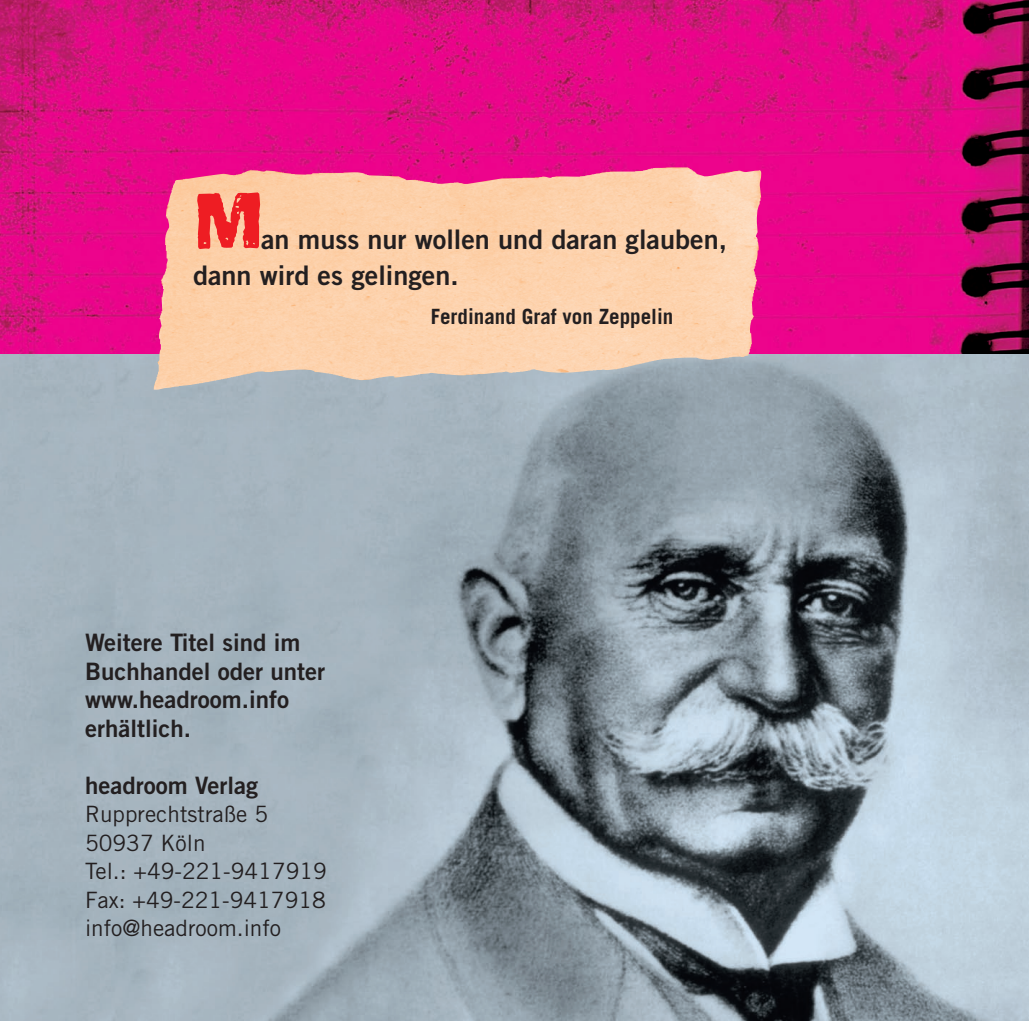
<style>
.page{position:relative;width:1029px;height:1021px;background:#fff}
.page>*{position:absolute;margin:0;border:0;box-sizing:border-box;transform-origin:0 0}
.t1{font:84px "Frankie";color:#ee1d23}
.t2{font:27px/36px "Trade Gothic LT Std Bd 2";color:#231f20}
.t3{font:24px/28.5px "Trade Gothic LT Std Bd 2";color:#231f20}
.t4{font:22.5px/28.5px "Trade Gothic LT Std";color:#231f20}
.t5{font:700 21px "Trade Gothic LT Std";color:#231f20}
</style>
<div class="page">
<img style="left:0;top:0;width:1029px;height:355px">
<img style="left:0;top:355px;width:1029px;height:665px">
<img style="left:154px;top:167px;width:513px;height:223px">
<h1 class="t1" style="left:193px;top:171px;width:74px">M</h1>
<p class="t2" style="left:193px;top:221px;width:535px;text-indent:68px">an muss nur wollen und daran glauben, dann wird es gelingen.</p>
<p class="t5" style="left:431px;top:303px;width:244px">Ferdinand Graf von Zeppelin</p>
<p class="t3" style="left:85px;top:628px;width:242px">Weitere Titel sind im<br>Buchhandel oder unter www.headroom.info erhältlich.</p>
<p class="t3" style="left:85px;top:770px;width:175px">headroom Verlag</p>
<p class="t4" style="left:85px;top:799px;width:243px">Rupprechtstraße 5<br>50937 Köln<br>Tel.: +49-221-9417919<br>Fax: +49-221-9417918 info@headroom.info</p>
</div>
